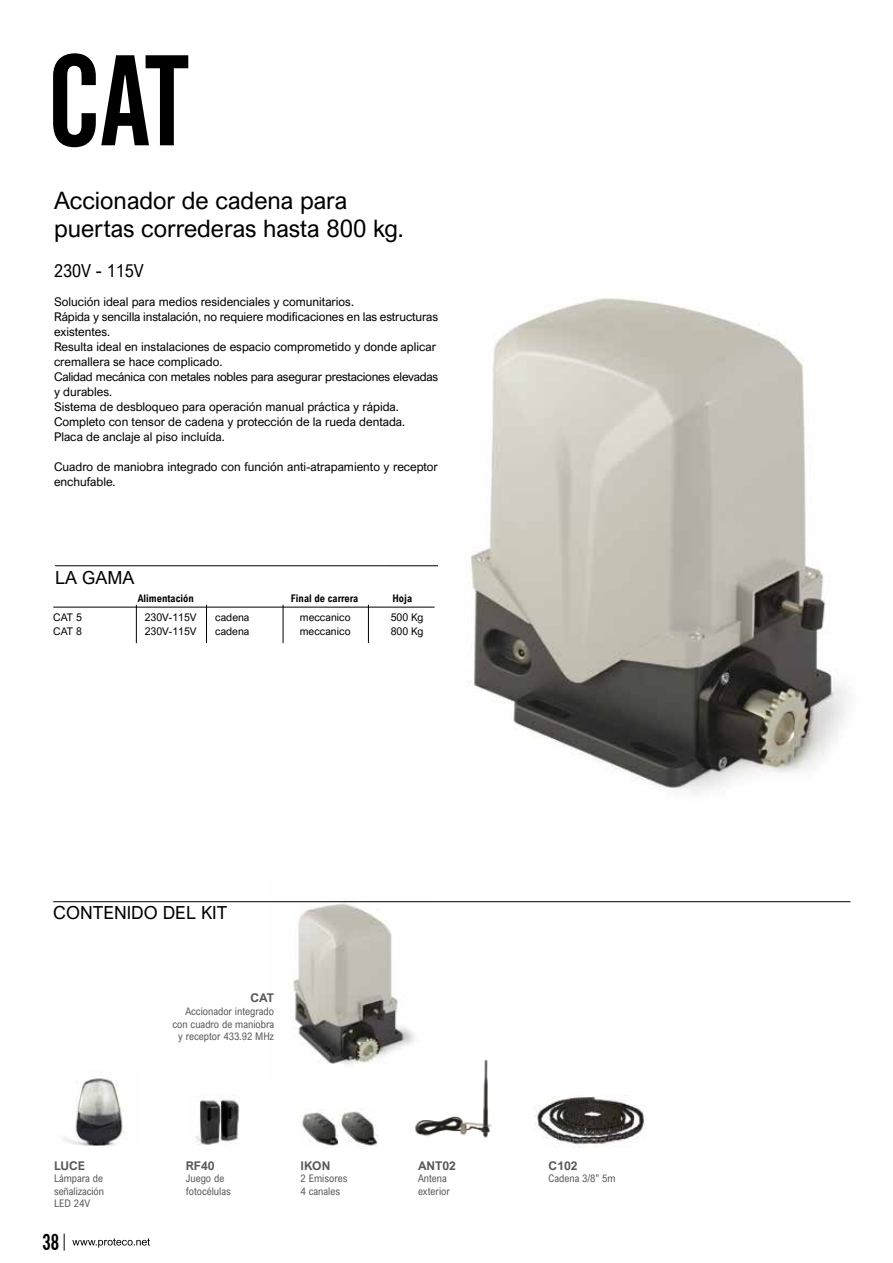
<style>
.page{position:relative;width:893px;height:1263px;background:#fff}
.page>*{position:absolute;margin:0;border:0;box-sizing:border-box;transform-origin:0 0}
.t1{font:127.5px "Alternate Gothic No 2 BT";color:#000}
.t2{font:24px/28.5px "Arial Nova";color:#000}
.t3{font:22.5px "Alternate Gothic No 2 BT";color:#000}
.t4{font:18px "Arial Nova";color:#000}
.t5{font:18px "Arial Nova Cond";color:#000}
.t6{font:12px/15px "Arial Nova";color:#000}
.t7{font:700 12px "Arial Nova";color:#58585a}
.t8{font:10.5px/12.6px "Arial Nova Cond";color:#58585a}
.t9{font:10.5px "Arial Nova";color:#000}
.t10{font:700 10.5px "Arial Nova Cond";color:#000}
</style>
<div class="page">
<svg style="left:64px;top:1233px;width:1px;height:17px"></svg>
<svg style="left:72px;top:1238px;width:78px;height:9px"></svg>
<img style="left:63px;top:1074px;width:62px;height:72px">
<img style="left:196px;top:1100px;width:44px;height:45px">
<img style="left:415px;top:1059px;width:77px;height:79px">
<img style="left:266px;top:902px;width:164px;height:178px">
<img style="left:535px;top:1096px;width:112px;height:52px">
<img style="left:300px;top:1110px;width:38px;height:37px">
<img style="left:338px;top:1111px;width:41px;height:36px">
<img style="left:389px;top:298px;width:458px;height:495px">
<hr style="left:53px;top:901px;width:797px;height:1px;background:#000">
<hr style="left:55px;top:565px;width:383px;height:1px;background:#000">
<hr style="left:136px;top:605px;width:1px;height:38px;background:#000">
<hr style="left:206px;top:605px;width:1px;height:38px;background:#000">
<hr style="left:283px;top:605px;width:1px;height:38px;background:#000">
<hr style="left:53px;top:607px;width:382px;height:1px;background:#000">
<hr style="left:368px;top:605px;width:1px;height:38px;background:#000">
<h1 class="t1" style="left:48px;top:30px;width:141px">CAT</h1>
<h2 class="t2" style="left:54px;top:186px;width:351px">Accionador de cadena para puertas correderas hasta 800 kg.</h2>
<h3 class="t5" style="left:54px;top:260px;width:91px">230V - 115V</h3>
<p class="t6" style="left:54px;top:295px;width:386px">Solución ideal para medios residenciales y comunitarios.<br>Rápida y sencilla instalación, no requiere modificaciones en las estructuras existentes.<br>Resulta ideal en instalaciones de espacio comprometido y donde aplicar cremallera se hace complicado.<br>Calidad mecánica con metales nobles para asegurar prestaciones elevadas y durables.<br>Sistema de desbloqueo para operación manual práctica y rápida.<br>Completo con tensor de cadena y protección de la rueda dentada.<br>Placa de anclaje al piso incluída.</p>
<p class="t6" style="left:54px;top:460px;width:385px">Cuadro de maniobra integrado con función anti-atrapamiento y receptor enchufable.</p>
<h3 class="t4" style="left:55px;top:567px;width:81px">LA GAMA</h3>
<p class="t10" style="left:138px;top:591px;width:57px">Alimentación</p>
<p class="t10" style="left:291px;top:591px;width:69px">Final de carrera</p>
<p class="t10" style="left:392px;top:591px;width:21px">Hoja</p>
<p class="t9" style="left:53px;top:611px;width:30px">CAT 5</p>
<p class="t9" style="left:145px;top:611px;width:53px">230V-115V</p>
<p class="t9" style="left:215px;top:611px;width:36px">cadena</p>
<p class="t9" style="left:300px;top:611px;width:52px">meccanico</p>
<p class="t9" style="left:391px;top:611px;width:34px">500 Kg</p>
<p class="t9" style="left:53px;top:625px;width:30px">CAT 8</p>
<p class="t9" style="left:145px;top:625px;width:53px">230V-115V</p>
<p class="t9" style="left:215px;top:625px;width:36px">cadena</p>
<p class="t9" style="left:300px;top:625px;width:52px">meccanico</p>
<p class="t9" style="left:391px;top:625px;width:34px">800 Kg</p>
<h3 class="t4" style="left:53px;top:902px;width:176px">CONTENIDO DEL KIT</h3>
<p class="t7" style="left:250px;top:991px;width:25px">CAT</p>
<p class="t8" style="left:172px;top:1005px;width:103px;text-align:right">Accionador integrado con cuadro de maniobra y receptor 433.92 MHz</p>
<p class="t7" style="left:54px;top:1158px;width:33px">LUCE</p>
<p class="t8" style="left:54px;top:1172px;width:52px;text-align:justify">Lámpara de señalización LED 24V</p>
<h3 class="t3" style="left:43px;top:1230px;width:18px">38</h3>
<p class="t7" style="left:186px;top:1158px;width:30px">RF40</p>
<p class="t8" style="left:186px;top:1172px;width:46px">Juego de fotocélulas</p>
<p class="t7" style="left:301px;top:1158px;width:31px">IKON</p>
<p class="t8" style="left:301px;top:1172px;width:48px">2 Emisores<br>4 canales</p>
<p class="t7" style="left:418px;top:1158px;width:40px">ANT02</p>
<p class="t8" style="left:418px;top:1172px;width:33px">Antena exterior</p>
<p class="t7" style="left:549px;top:1158px;width:31px">C102</p>
<p class="t8" style="left:549px;top:1172px;width:68px">Cadena 3/8” 5m</p>
</div>
